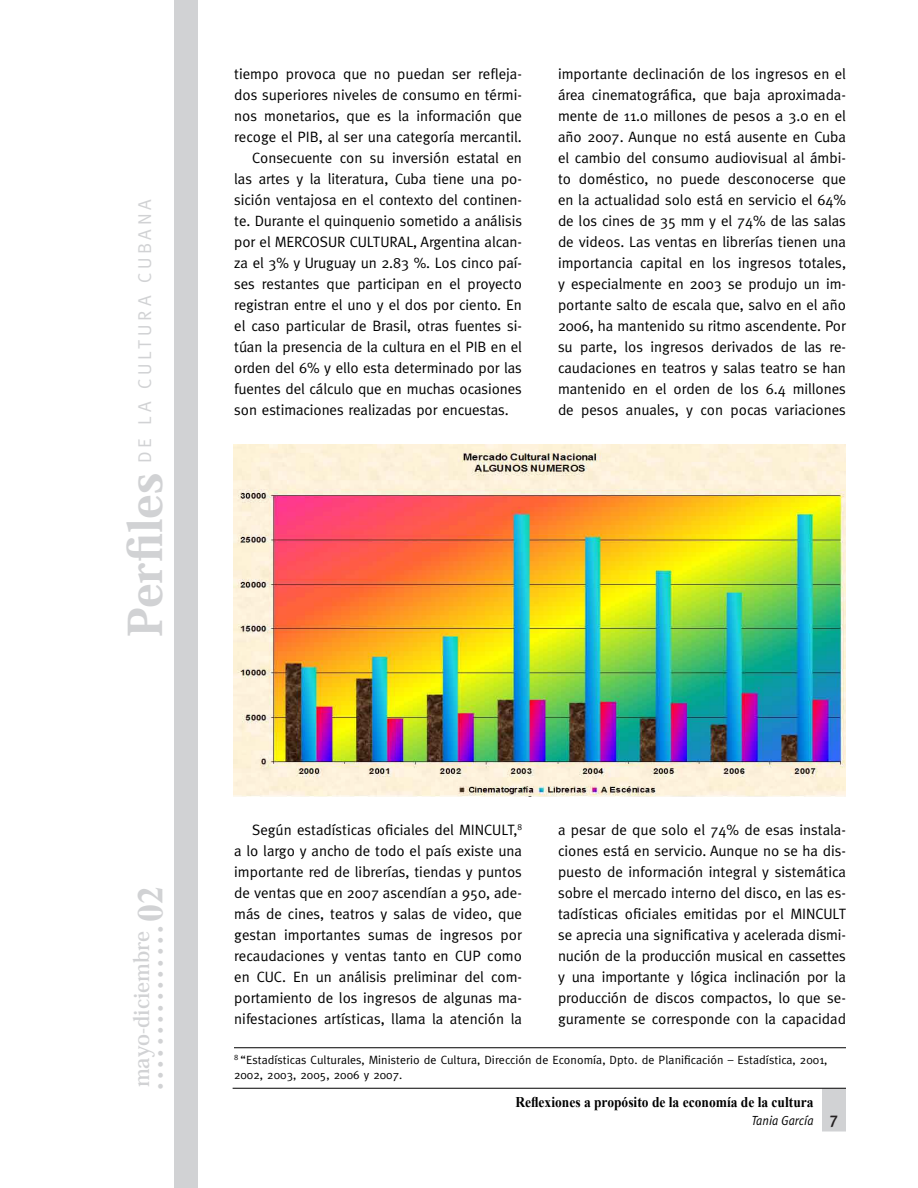
<style>
.page{position:relative;width:918px;height:1188px;background:#fff}
.page>*{position:absolute;margin:0;border:0;box-sizing:border-box;transform-origin:0 0}
.t1{font:800 45.6px "Koz Min Pro";color:#d1d2d4}
.t2{font:700 30px "Times New Roman";color:#d1d2d4}
.t3{font:700 21px "Koz Min Pro";color:#d1d2d4}
.t4{font:18.6px "Meta";letter-spacing:.2em;color:#d1d2d4}
.cuerpo_de_texto{font:15px/21px "Meta";color:#000;text-align:justify}
.t5{font:700 14.85px "Times New Roman";color:#000;scale:.91 1}
.t6{font:italic 13.2px "Meta Normal";color:#000;scale:.91 1}
.t7{font:12px/15px "Meta";letter-spacing:.005em;color:#000}
.s1{font-size:36px}
.s2{font-family:"Meta";font-weight:500;font-style:normal;font-size:16.5px;color:#231f20}
</style>
<div class="page">
<div style="left:822px;top:1088px;width:24px;height:43px;background:#d1d2d4"></div>
<div style="left:174px;top:0;width:24px;height:1188px;background:#d1d2d4"></div>
<hr style="left:233px;top:1088px;width:613px;height:1px;background:#000">
<hr style="left:234px;top:1047px;width:612px;height:1px;background:#000">
<img style="left:234px;top:444px;width:612px;height:352px">
<p class="t4" style="left:134px;top:463px;width:265px;rotate:-90deg">DE LA CULTURA CUBANA</p>
<h1 class="t1" style="left:111px;top:637px;width:166px;rotate:-90deg">Perfiles</h1>
<p class="cuerpo_de_texto" style="left:234px;top:64px;width:289px">tiempo provoca que no puedan ser refleja&shy;dos superiores niveles de consumo en térmi&shy;nos monetarios, que es la información que recoge el PIB, al ser una categoría mercantil.</p>
<p class="cuerpo_de_texto" style="left:234px;top:148px;width:289px;text-indent:18px">Consecuente con su inversión estatal en las artes y la literatura, Cuba tiene una po&shy;sición ventajosa en el contexto del continen&shy;te. Durante el quinquenio sometido a análisis por el MERCOSUR CULTURAL, Argentina alcan&shy;za el 3% y Uruguay un 2.83 %. Los cinco paí&shy;ses restantes que participan en el proyecto registran entre el uno y el dos por ciento. En el caso particular de Brasil, otras fuentes si&shy;túan la presencia de la cultura en el PIB en el orden del 6% y ello esta determinado por las fuentes del cálculo que en muchas ocasiones son estimaciones realizadas por encuestas.</p>
<p class="cuerpo_de_texto" style="left:558px;top:64px;width:290px">importante declinación de los ingresos en el área cinematográfica, que baja aproximada&shy;mente de 11.0 millones de pesos a 3.0 en el año 2007. Aunque no está ausente en Cuba el cambio del consumo audiovisual al ámbi&shy;to doméstico, no puede desconocerse que en la actualidad solo está en servicio el 64% de los cines de 35 mm y el 74% de las salas de videos. Las ventas en librerías tienen una importancia capital en los ingresos totales, y especialmente en 2003 se produjo un im&shy;portante salto de escala que, salvo en el año 2006, ha mantenido su ritmo ascendente. Por su parte, los ingresos derivados de las re&shy;caudaciones en teatros y salas teatro se han mantenido en el orden de los 6.4 millones de pesos anuales, y con pocas variaciones</p>
<h2 class="t2" style="left:132px;top:1090px;width:206px;rotate:-90deg">...............<span class="s1">02</span></h2>
<h3 class="t3" style="left:126px;top:1087px;width:158px;rotate:-90deg">mayo-diciembre</h3>
<p class="cuerpo_de_texto" style="left:234px;top:820px;width:289px;text-indent:18px">Según estadísticas oficiales del MINCULT,<sup>8 </sup>a lo largo y ancho de todo el país existe una importante red de librerías, tiendas y puntos de ventas que en 2007 ascendían a 950, ade&shy;más de cines, teatros y salas de video, que gestan importantes sumas de ingresos por recaudaciones y ventas tanto en CUP como en CUC. En un análisis preliminar del com&shy;portamiento de los ingresos de algunas ma&shy;nifestaciones artísticas, llama la atención la</p>
<p class="t7" style="left:234px;top:1052px;width:595px"><sup>8</sup> “Estadísticas Culturales, Ministerio de Cultura, Dirección de Economía, Dpto. de Planificación – Estadística, 2001,<br>2002, 2003, 2005, 2006 y 2007.</p>
<p class="cuerpo_de_texto" style="left:558px;top:820px;width:290px">a pesar de que solo el 74% de esas instala&shy;ciones está en servicio. Aunque no se ha dis&shy;puesto de información integral y sistemática sobre el mercado interno del disco, en las es&shy;tadísticas oficiales emitidas por el MINCULT se aprecia una significativa y acelerada dismi&shy;nución de la producción musical en cassettes y una importante y lógica inclinación por la producción de discos compactos, lo que se&shy;guramente se corresponde con la capacidad</p>
<p class="t5" style="left:515px;top:1092px;width:329px">Reflexiones a propósito de la economía de la cultura</p>
<p class="t6" style="left:751px;top:1113px;width:97px">Tania García <span class="s2">7</span></p>
</div>
